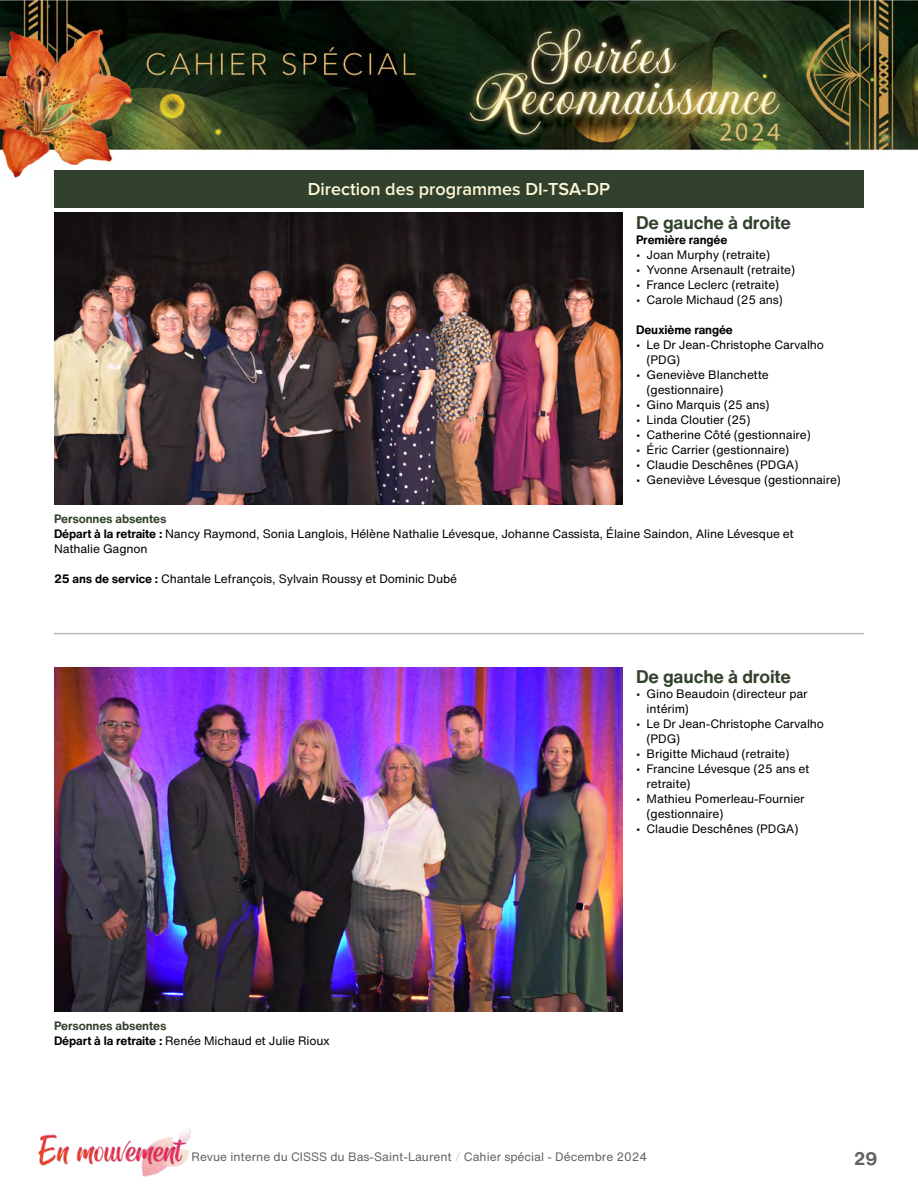
<style>
.page{position:relative;width:918px;height:1188px;background:#fff}
.page>*{position:absolute;margin:0;border:0;box-sizing:border-box;transform-origin:0 0}
.t1{font:600 18px "Proxima Nova";color:#fdf7d5}
.t2{font:700 18px "Helvetica Now Text";letter-spacing:-.01em;color:#32412d}
.t3{font:700 18px "Helvetica Now Text";color:#646363}
.t4{font:12px/15px "Helvetica Now Text";letter-spacing:-.01em;color:#000}
.t5{font:12px "Helvetica Now Text";color:#646363}
.t6{font:700 12px "Helvetica Now Text";letter-spacing:-.01em;color:#000}
.s1{font-weight:700;color:#32412d}
.s2{font-weight:700}
.s3{color:#d0d0d0}
</style>
<div class="page">
<div style="left:54px;top:170px;width:810px;height:37px;background:#32412e"></div>
<img style="left:54px;top:213px;width:568px;height:291px">
<img style="left:54px;top:667px;width:568px;height:345px">
<hr style="left:54px;top:633px;width:810px;height:1px;background:#bcbcbc">
<img style="left:0;top:0;width:918px;height:178px">
<img style="left:142px;top:1128px;width:49px;height:49px">
<img style="left:38px;top:1130px;width:153px;height:40px">
<h1 class="t1" style="left:308px;top:179px;width:304px">Direction des programmes DI-TSA-DP</h1>
<h1 class="t2" style="left:636px;top:209px;width:156px">De gauche à droite</h1>
<p class="t6" style="left:636px;top:230px;width:93px">Première rangée</p>
<p class="t4" style="left:636px;top:246px;width:136px">• Joan Murphy (retraite)</p>
<p class="t4" style="left:636px;top:261px;width:161px">• Yvonne Arsenault (retraite)</p>
<p class="t4" style="left:636px;top:276px;width:145px">• France Leclerc (retraite)</p>
<p class="t4" style="left:636px;top:291px;width:148px">• Carole Michaud (25 ans)</p>
<p class="t6" style="left:636px;top:320px;width:98px">Deuxième rangée</p>
<p class="t4" style="left:647px;top:336px;width:179px;text-indent:-10px">• Le Dr Jean-Christophe Carvalho (PDG)</p>
<p class="t4" style="left:647px;top:366px;width:124px;text-indent:-10px">• Geneviève Blanchette (gestionnaire)</p>
<p class="t4" style="left:636px;top:396px;width:135px">• Gino Marquis (25 ans)</p>
<p class="t4" style="left:636px;top:411px;width:116px">• Linda Cloutier (25)</p>
<p class="t4" style="left:636px;top:426px;width:176px">• Catherine Côté (gestionnaire)</p>
<p class="t4" style="left:636px;top:441px;width:155px">• Éric Carrier (gestionnaire)</p>
<p class="t4" style="left:636px;top:456px;width:164px">• Claudie Deschênes (PDGA)</p>
<p class="t4" style="left:636px;top:471px;width:206px">• Geneviève Lévesque (gestionnaire)</p>
<p class="t4" style="left:54px;top:511px;width:741px"><span class="s1">Personnes absentes<br></span><span class="s2">Départ à la retraite :</span> Nancy Raymond, Sonia Langlois, Hélène Nathalie Lévesque, Johanne Cassista, Élaine Saindon, Aline Lévesque et<br>Nathalie Gagnon</p>
<p class="t4" style="left:54px;top:571px;width:405px"><span class="s2">25 ans de service :</span> Chantale Lefrançois, Sylvain Roussy et Dominic Dubé</p>
<p class="t4" style="left:54px;top:1018px;width:278px"><span class="s1">Personnes absentes<br></span><span class="s2">Départ à la retraite :</span> Renée Michaud et Julie Rioux</p>
<h1 class="t2" style="left:636px;top:663px;width:156px">De gauche à droite</h1>
<p class="t4" style="left:647px;top:686px;width:162px;text-indent:-10px">• Gino Beaudoin (directeur par intérim)</p>
<p class="t4" style="left:647px;top:716px;width:179px;text-indent:-10px">• Le Dr Jean-Christophe Carvalho (PDG)</p>
<p class="t4" style="left:636px;top:746px;width:155px">• Brigitte Michaud (retraite)</p>
<p class="t4" style="left:647px;top:761px;width:164px;text-indent:-10px">• Francine Lévesque (25 ans et retraite)</p>
<p class="t4" style="left:647px;top:791px;width:160px;text-indent:-10px">• Mathieu Pomerleau-Fournier (gestionnaire)</p>
<p class="t4" style="left:636px;top:821px;width:164px">• Claudie Deschênes (PDGA)</p>
<p class="t5" style="left:192px;top:1148px;width:457px">Revue interne du CISSS du Bas-Saint-Laurent <span class="s3">/</span> Cahier spécial - Décembre 2024</p>
<h1 class="t3" style="left:854px;top:1145px;width:25px">29</h1>
</div>
